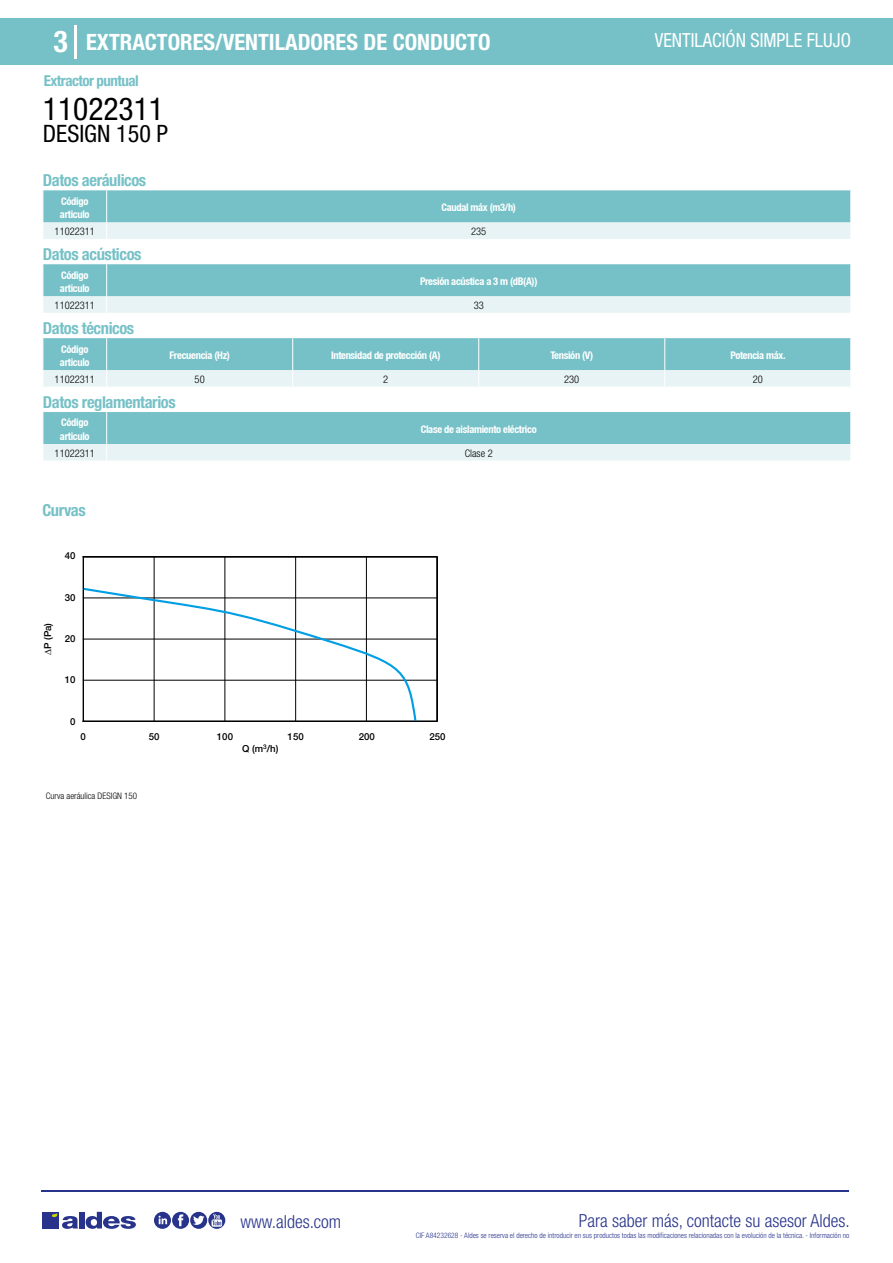
<style>
.page{position:relative;width:893px;height:1263px;background:#fff}
.page>*{position:absolute;margin:0;border:0;box-sizing:border-box;transform-origin:0 0}
.t1{font:condensed 31.5px "Helvetica Neue LT Std";color:#000}
.t2{font:700 condensed 30px "Helvetica Neue LT Std";color:#fff}
.t3{font:condensed 24px "Helvetica Neue LT Std";color:#000}
.t4{font:700 condensed 22.5px "Helvetica Neue LT Std";color:#fff}
.t5{font:condensed 19.5px "Helvetica Neue LT Std";color:#fff;scale:.95 1}
.t6{font:300 condensed 18px "Helvetica Neue";color:#28348b}
.t7{font:700 condensed 16.5px "Helvetica Neue LT Std";letter-spacing:-.025em;color:#76c1c7}
.t8{font:700 condensed 15px "Helvetica Neue LT Std";letter-spacing:-.035em;color:#76c1c7}
.t9{font:700 condensed 10.5px/13.5px "Helvetica Neue";letter-spacing:-.03em;color:#fff}
.t10{font:300 condensed 10.5px "Helvetica Neue";color:#000}
.t11{font:500 9.6px "Helvetica Neue";color:#000}
.t12{font:300 condensed 9px "Helvetica Neue";color:#000}
.t13{font:300 condensed 7.5px "Helvetica Neue";color:#28348b}
</style>
<div class="page">
<div style="left:0;top:18px;width:893px;height:46px;background:#76c1c7"></div>
<hr style="left:74px;top:25px;width:2px;height:33px;background:#fff">
<hr style="left:41px;top:1190px;width:808px;height:1px;background:#28348b">
<svg style="left:154px;top:1212px;width:71px;height:17px"></svg>
<div style="left:42px;top:1212px;width:17px;height:16px;background:#28348b"></div>
<div style="left:79px;top:1212px;width:5px;height:16px;background:#28348b"></div>
<svg style="left:86px;top:1212px;width:50px;height:17px"></svg>
<svg style="left:52px;top:1213px;width:26px;height:16px"></svg>
<svg style="left:43px;top:190px;width:808px;height:49px;background:#9ed2d7"></svg>
<svg style="left:43px;top:264px;width:808px;height:49px;background:#9ed2d7"></svg>
<svg style="left:43px;top:338px;width:808px;height:49px;background:#9ed2d7"></svg>
<svg style="left:43px;top:412px;width:808px;height:49px;background:#9ed2d7"></svg>
<hr style="left:154px;top:557px;width:1px;height:164px;background:#000">
<hr style="left:225px;top:557px;width:1px;height:164px;background:#000">
<hr style="left:295px;top:557px;width:1px;height:164px;background:#000">
<hr style="left:366px;top:557px;width:1px;height:164px;background:#000">
<hr style="left:83px;top:680px;width:354px;height:1px;background:#000">
<hr style="left:83px;top:639px;width:354px;height:1px;background:#000">
<hr style="left:83px;top:598px;width:354px;height:1px;background:#000">
<svg style="left:82px;top:586px;width:336px;height:136px"></svg>
<div style="left:83px;top:556px;width:355px;height:166px;border:1px solid #000"></div>
<h2 class="t2" style="left:54px;top:24px;width:16px">3</h2>
<h3 class="t4" style="left:86px;top:28px;width:406px">EXTRACTORES/VENTILADORES DE CONDUCTO</h3>
<h3 class="t5" style="left:655px;top:29px;width:208px">VENTILACIÓN SIMPLE FLUJO</h3>
<h3 class="t8" style="left:44px;top:71px;width:96px">Extractor puntual</h3>
<h1 class="t1" style="left:43px;top:91px;width:122px">11022311</h1>
<h3 class="t3" style="left:43px;top:120px;width:127px">DESIGN 150 P</h3>
<h3 class="t7" style="left:43px;top:170px;width:105px">Datos aeráulicos</h3>
<p class="t9" style="left:60px;top:194px;width:31px">Código articulo</p>
<p class="t9" style="left:441px;top:201px;width:76px">Caudal máx (m3/h)</p>
<p class="t10" style="left:55px;top:225px;width:42px">11022311</p>
<p class="t10" style="left:471px;top:225px;width:17px">235</p>
<h3 class="t7" style="left:43px;top:244px;width:100px">Datos acústicos</h3>
<p class="t9" style="left:60px;top:268px;width:31px">Código articulo</p>
<p class="t9" style="left:420px;top:275px;width:119px">Presión acústica a 3 m (dB(A))</p>
<p class="t10" style="left:55px;top:299px;width:42px">11022311</p>
<p class="t10" style="left:474px;top:299px;width:12px">33</p>
<h3 class="t7" style="left:43px;top:318px;width:93px">Datos técnicos</h3>
<p class="t9" style="left:60px;top:342px;width:31px">Código articulo</p>
<p class="t9" style="left:169px;top:349px;width:62px">Frecuencia (Hz)</p>
<p class="t9" style="left:331px;top:349px;width:111px">Intensidad de protección (A)</p>
<p class="t9" style="left:550px;top:349px;width:44px">Tensión (V)</p>
<p class="t9" style="left:730px;top:349px;width:57px">Potencia máx.</p>
<p class="t10" style="left:55px;top:373px;width:42px">11022311</p>
<p class="t10" style="left:195px;top:373px;width:12px">50</p>
<p class="t10" style="left:383px;top:373px;width:7px">2</p>
<p class="t10" style="left:564px;top:373px;width:17px">230</p>
<p class="t10" style="left:753px;top:373px;width:12px">20</p>
<h3 class="t7" style="left:43px;top:392px;width:134px">Datos reglamentarios</h3>
<p class="t9" style="left:60px;top:416px;width:31px">Código articulo</p>
<p class="t9" style="left:421px;top:422px;width:117px">Clase de aislamiento eléctrico</p>
<p class="t10" style="left:55px;top:447px;width:42px">11022311</p>
<p class="t10" style="left:465px;top:447px;width:29px">Clase 2</p>
<h3 class="t7" style="left:43px;top:500px;width:45px">Curvas</h3>
<p class="t11" style="left:65px;top:550px;width:12px">40</p>
<p class="t11" style="left:42px;top:655px;width:34px;rotate:-90deg">∆P (Pa)</p>
<p class="t11" style="left:65px;top:592px;width:12px">30</p>
<p class="t11" style="left:65px;top:633px;width:12px">20</p>
<p class="t11" style="left:65px;top:674px;width:12px">10</p>
<p class="t11" style="left:70px;top:716px;width:7px">0</p>
<p class="t11" style="left:81px;top:730px;width:7px">0</p>
<p class="t11" style="left:149px;top:730px;width:12px">50</p>
<p class="t11" style="left:217px;top:730px;width:18px">100</p>
<p class="t11" style="left:288px;top:730px;width:18px">150</p>
<p class="t11" style="left:359px;top:730px;width:18px">200</p>
<p class="t11" style="left:429px;top:730px;width:18px">250</p>
<p class="t11" style="left:242px;top:743px;width:38px">Q (m<sup>3</sup>/h)</p>
<p class="t12" style="left:46px;top:790px;width:93px">Curva aeráulica DESIGN 150</p>
<h3 class="t6" style="left:240px;top:1211px;width:102px">www.aldes.com</h3>
<h3 class="t6" style="left:579px;top:1211px;width:272px">Para saber más, contacte su asesor Aldes.</h3>
<p class="t13" style="left:416px;top:1230px;width:435px">CIF A84232628 - Aldes se reserva el derecho de introducir en sus productos todas las modificaciones relacionadas con la evolución de la técnica. - Información no</p>
</div>
